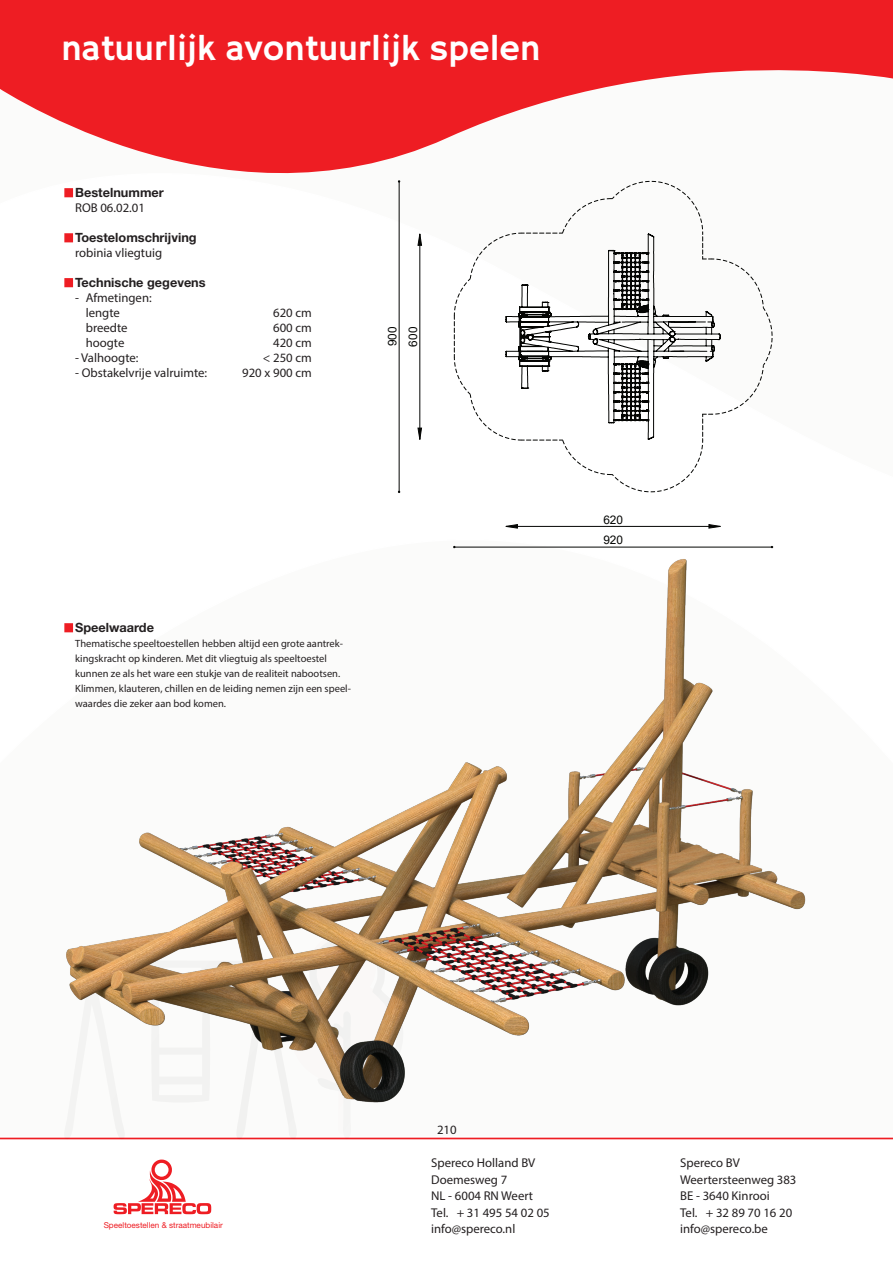
<style>
.page{position:relative;width:893px;height:1263px;background:#fff}
.page>*{position:absolute;margin:0;border:0;box-sizing:border-box;transform-origin:0 0}
.t1{font:36px "Hammersmith One";color:#fff}
.t2{font:700 33px "Helvetica Neue LT Std";color:#fff}
.t3{font:12.75px/15px "Myriad Pro";color:#231f20}
.t4{font:700 12.75px "Helvetica Neue LT Std";color:#231f20}
.t5{font:11.85px/20.7px "Arial";color:#040503}
.t6{font:10.5px/15px "Myriad Pro";color:#231f20}
.t7{font:8.1px "Helvetica Neue LT Std";color:#ee1d23}
</style>
<div class="page">
<svg style="left:114px;top:1159px;width:97px;height:55px"></svg>
<hr style="left:0;top:1137px;width:893px;height:2px;background:#ee1d23">
<svg style="left:61px;top:1106px;width:358px;height:32px"></svg>
<svg style="left:0;top:0;width:893px;height:242px;fill:#ee1d23"></svg>
<div style="left:64px;top:188px;width:9px;height:9px;background:#ee1d23;border:2px solid #ee1d23"></div>
<div style="left:64px;top:233px;width:9px;height:9px;background:#ee1d23;border:2px solid #ee1d23"></div>
<div style="left:64px;top:278px;width:9px;height:9px;background:#ee1d23;border:2px solid #ee1d23"></div>
<img style="left:64px;top:559px;width:742px;height:547px">
<div style="left:64px;top:623px;width:9px;height:9px;background:#ee1d23;border:2px solid #ee1d23"></div>
<svg style="left:454px;top:181px;width:318px;height:311px"></svg>
<svg style="left:506px;top:524px;width:215px;height:4px"></svg>
<svg style="left:453px;top:546px;width:320px;height:2px"></svg>
<svg style="left:398px;top:180px;width:2px;height:313px"></svg>
<svg style="left:418px;top:234px;width:4px;height:206px"></svg>
<h1 class="t1" style="left:61px;top:29px;width:481px">natuurlijk avontuurlijk spelen</h1>
<h2 class="t2" style="left:209px;top:27px;width:456px">natuurlijk avontuurlijk spelen</h2>
<p class="t4" style="left:75px;top:185px;width:90px">Bestelnummer</p>
<p class="t3" style="left:75px;top:200px;width:71px">ROB 06.02.01</p>
<p class="t4" style="left:75px;top:230px;width:123px">Toestelomschrijving</p>
<p class="t3" style="left:75px;top:245px;width:89px">robinia vliegtuig</p>
<p class="t4" style="left:75px;top:274px;width:132px">Technische gegevens</p>
<p class="t3" style="left:86px;top:290px;width:67px;text-indent:-11px">- Afmetingen: lengte</p>
<p class="t3" style="left:273px;top:305px;width:40px">620 cm</p>
<p class="t3" style="left:86px;top:320px;width:43px">breedte</p>
<p class="t3" style="left:273px;top:320px;width:40px">600 cm</p>
<p class="t3" style="left:86px;top:335px;width:40px">hoogte</p>
<p class="t3" style="left:273px;top:335px;width:40px">420 cm</p>
<p class="t3" style="left:75px;top:350px;width:65px">- Valhoogte:</p>
<p class="t3" style="left:263px;top:350px;width:50px">&lt; 250 cm</p>
<p class="t3" style="left:75px;top:365px;width:134px">- Obstakelvrije valruimte:</p>
<p class="t3" style="left:242px;top:365px;width:71px">920 x 900 cm</p>
<p class="t5" style="left:382px;top:346px;width:21px;rotate:-90deg">900<br>600</p>
<p class="t4" style="left:75px;top:620px;width:80px">Speelwaarde</p>
<p class="t6" style="left:75px;top:636px;width:277px">Thematische speeltoestellen hebben altijd een grote aantrek&shy;kingskracht op kinderen. Met dit vliegtuig als speeltoestel kunnen ze als het ware een stukje van de realiteit nabootsen.<br>Klimmen, klauteren, chillen en de leiding nemen zijn een speel&shy;waardes die zeker aan bod komen.</p>
<p class="t5" style="left:603px;top:509px;width:21px">620</p>
<p class="t5" style="left:603px;top:530px;width:21px">920</p>
<p class="t7" style="left:104px;top:1220px;width:121px">Speeltoestellen &amp; straatmeubilair</p>
<p class="t3" style="left:437px;top:1122px;width:21px">210</p>
<p class="t3" style="left:431px;top:1155px;width:106px">Spereco Holland BV</p>
<p class="t3" style="left:680px;top:1155px;width:61px">Spereco BV</p>
<p class="t3" style="left:431px;top:1172px;width:78px">Doemesweg 7</p>
<p class="t3" style="left:680px;top:1172px;width:118px">Weertersteenweg 383</p>
<p class="t3" style="left:431px;top:1188px;width:103px">NL - 6004 RN Weert</p>
<p class="t3" style="left:680px;top:1188px;width:91px">BE - 3640 Kinrooi</p>
<p class="t3" style="left:431px;top:1205px;width:120px">Tel. + 31 495 54 02 05</p>
<p class="t3" style="left:680px;top:1205px;width:114px">Tel. + 32 89 70 16 20</p>
<p class="t3" style="left:431px;top:1221px;width:86px">info@spereco.nl</p>
<p class="t3" style="left:680px;top:1221px;width:89px">info@spereco.be</p>
</div>
